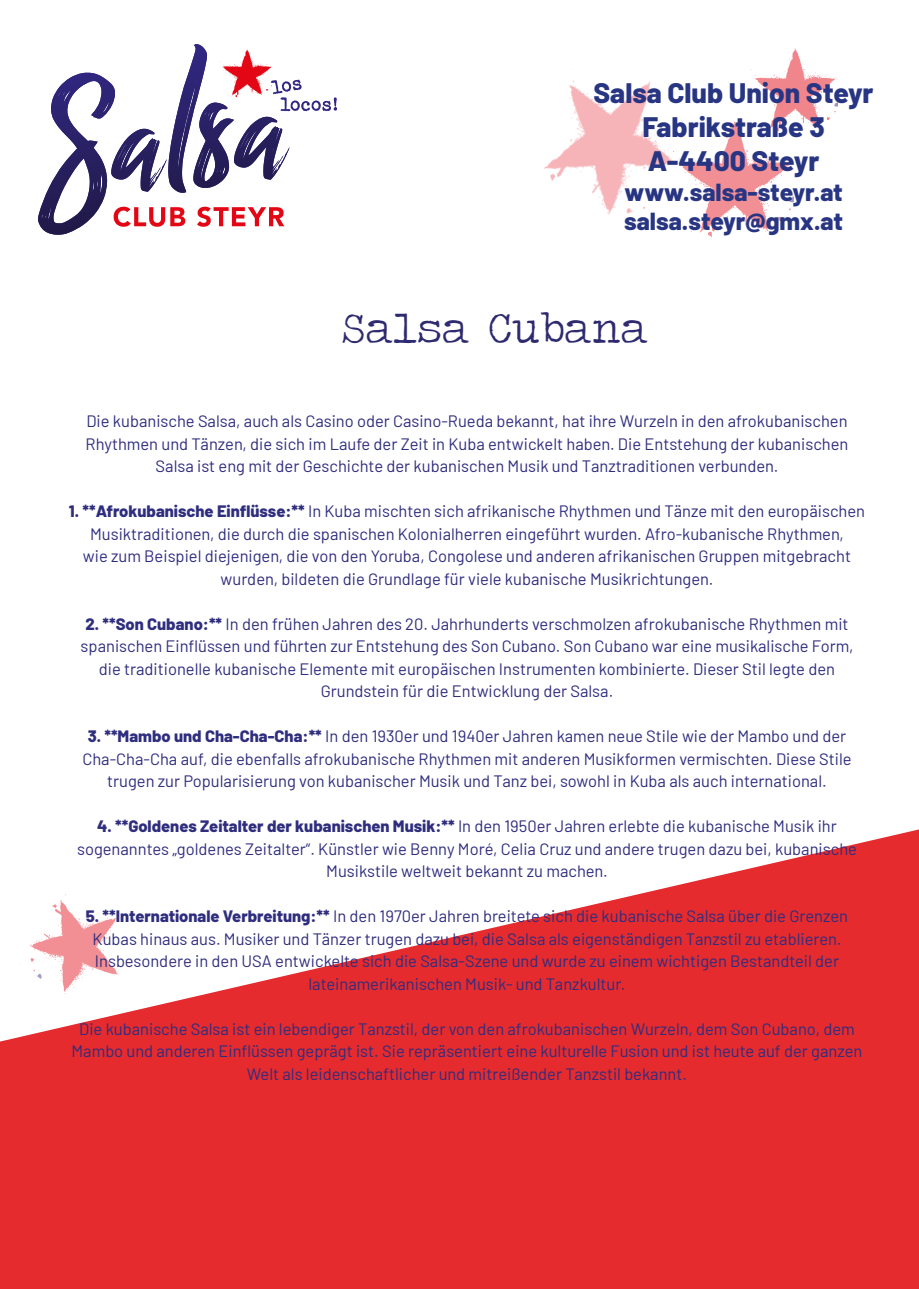
<style>
.page{position:relative;width:919px;height:1289px;background:#fff}
.page>*{position:absolute;margin:0;border:0;box-sizing:border-box;transform-origin:0 0}
.t1{font:43.65px "Traveling Typewriter";color:#2e2a6f}
.t2{font:800 28.2px "Barlow";color:#283583}
.t3{font:800 24.6px "Barlow";color:#283583}
.t4{font:16.5px/22.5px "Barlow";color:#2f2d7e;text-align:center}
.s1{font-weight:800}
</style>
<div class="page">
<svg style="left:38px;top:44px;width:299px;height:191px"></svg>
<svg style="left:0;top:829px;width:918px;height:459px;fill:#e52b2e"></svg>
<img style="left:544px;top:69px;width:129px;height:146px">
<svg style="left:673px;top:48px;width:164px;height:189px"></svg>
<svg style="left:7px;top:875px;width:143px;height:141px"></svg>
<p class="t2" style="left:593px;top:72px;width:281px">Salsa Club Union Steyr</p>
<p class="t2" style="left:642px;top:106px;width:184px">Fabrikstraße 3</p>
<p class="t2" style="left:648px;top:140px;width:173px">A-4400 Steyr</p>
<p class="t3" style="left:624px;top:173px;width:220px">www.salsa-steyr.at</p>
<p class="t3" style="left:624px;top:203px;width:220px">salsa.steyr@gmx.at</p>
<p class="t1" style="left:342px;top:299px;width:308px">Salsa Cubana</p>
<p class="t4" style="left:86px;top:408px;width:764px">Die kubanische Salsa, auch als Casino oder Casino-Rueda bekannt, hat ihre Wurzeln in den afrokubanischen<br>Rhythmen und Tänzen, die sich im Laufe der Zeit in Kuba entwickelt haben. Die Entstehung der kubanischen<br>Salsa ist eng mit der Geschichte der kubanischen Musik und Tanztraditionen verbunden.</p>
<p class="t4" style="left:69px;top:498px;width:797px"><span class="s1">1. **Afrokubanische Einflüsse:**</span> In Kuba mischten sich afrikanische Rhythmen und Tänze mit den europäischen Musiktraditionen, die durch die spanischen Kolonialherren eingeführt wurden. Afro-kubanische Rhythmen,<br>wie zum Beispiel diejenigen, die von den Yoruba, Congolese und anderen afrikanischen Gruppen mitgebracht wurden, bildeten die Grundlage für viele kubanische Musikrichtungen.</p>
<p class="t4" style="left:81px;top:611px;width:774px"><span class="s1">2. **Son Cubano:**</span> In den frühen Jahren des 20. Jahrhunderts verschmolzen afrokubanische Rhythmen mit spanischen Einflüssen und führten zur Entstehung des Son Cubano. Son Cubano war eine musikalische Form, die traditionelle kubanische Elemente mit europäischen Instrumenten kombinierte. Dieser Stil legte den Grundstein für die Entwicklung der Salsa.</p>
<p class="t4" style="left:88px;top:723px;width:760px"><span class="s1">3. **Mambo und Cha-Cha-Cha:**</span> In den 1930er und 1940er Jahren kamen neue Stile wie der Mambo und der</p>
<p class="t4" style="left:82px;top:746px;width:770px">Cha-Cha-Cha auf, die ebenfalls afrokubanische Rhythmen mit anderen Musikformen vermischten. Diese Stile trugen zur Popularisierung von kubanischer Musik und Tanz bei, sowohl in Kuba als auch international.</p>
<p class="t4" style="left:77px;top:813px;width:781px"><span class="s1">4. **Goldenes Zeitalter der kubanischen Musik:**</span> In den 1950er Jahren erlebte die kubanische Musik ihr sogenanntes „goldenes Zeitalter“. Künstler wie Benny Moré, Celia Cruz und andere trugen dazu bei, kubanische<br>Musikstile weltweit bekannt zu machen.</p>
<p class="t4" style="left:86px;top:903px;width:763px"><span class="s1">5. **Internationale Verbreitung:**</span> In den 1970er Jahren breitete sich die kubanische Salsa über die Grenzen Kubas hinaus aus. Musiker und Tänzer trugen dazu bei, die Salsa als eigenständigen Tanzstil zu etablieren.<br>Insbesondere in den USA entwickelte sich die Salsa-Szene und wurde zu einem wichtigen Bestandteil der lateinamerikanischen Musik- und Tanzkultur.</p>
<p class="t4" style="left:71px;top:1016px;width:792px">Die kubanische Salsa ist ein lebendiger Tanzstil, der von den afrokubanischen Wurzeln, dem Son Cubano, dem<br>Mambo und anderen Einflüssen geprägt ist. Sie repräsentiert eine kulturelle Fusion und ist heute auf der ganzen<br>Welt als leidenschaftlicher und mitreißender Tanzstil bekannt.</p>
</div>
